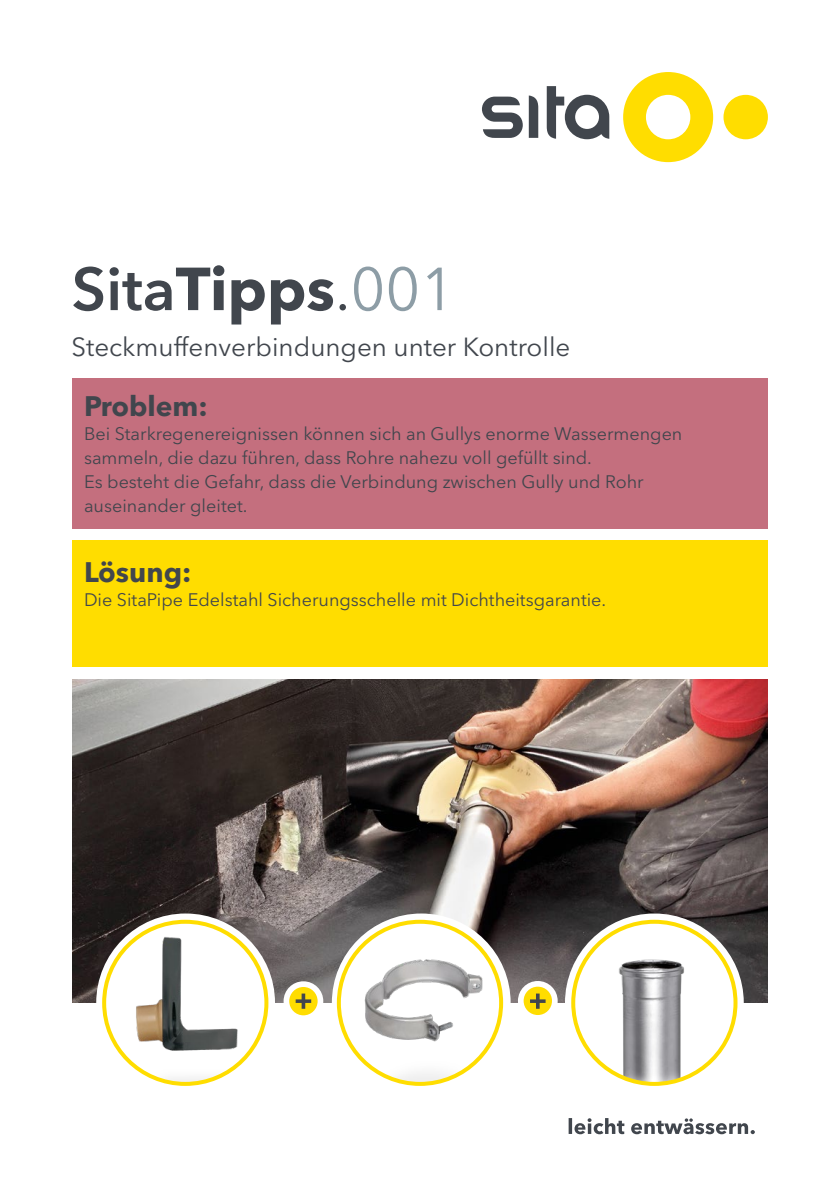
<style>
.page{position:relative;width:840px;height:1191px;background:#fff}
.page>*{position:absolute;margin:0;border:0;box-sizing:border-box;transform-origin:0 0}
.t1{font:700 60px "Avenir Next W1 G";color:#41464d}
.t2{font:700 28px "Avenir Next W1 G";color:#41464d}
.t3{font:26px "Avenir Next W1 G";color:#41464d}
.t4{font:18px/24px "Avenir Next W1 G";color:#41464d}
.s1{font-weight:600}
.s2{font-weight:400}
.s3{font-weight:400;color:#8d9da6}
</style>
<div class="page">
<svg style="left:568px;top:1118px;width:186px;height:16px"></svg>
<svg style="left:623px;top:72px;width:89px;height:90px"></svg>
<svg style="left:482px;top:97px;width:40px;height:41px"></svg>
<svg style="left:528px;top:95px;width:10px;height:43px"></svg>
<svg style="left:546px;top:86px;width:63px;height:53px"></svg>
<div style="left:723px;top:95px;width:44px;height:44px;background:#fd0;border-radius:50%"></div>
<img style="left:72px;top:679px;width:695px;height:323px">
<div style="left:72px;top:378px;width:695px;height:150px;background:#c46f7e"></div>
<div style="left:72px;top:540px;width:695px;height:127px;background:#fd0"></div>
<svg style="left:331px;top:913px;width:179px;height:179px"></svg>
<div style="left:96px;top:913px;width:179px;height:179px;background:#fff;border-radius:50%"></div>
<svg style="left:564px;top:913px;width:179px;height:179px"></svg>
<img style="left:338px;top:921px;width:163px;height:163px;border-radius:81px">
<div style="left:336px;top:919px;width:167px;height:167px;border:4px solid #fd0;border-radius:50%"></div>
<div style="left:283px;top:981px;width:40px;height:40px;background:#fff;border-radius:50%"></div>
<div style="left:289px;top:987px;width:28px;height:28px;background:#fd0;border-radius:50%"></div>
<div style="left:517px;top:981px;width:40px;height:39px;background:#fff;border-radius:50%"></div>
<div style="left:523px;top:986px;width:28px;height:29px;background:#fd0;border-radius:50%"></div>
<svg style="left:573px;top:921px;width:162px;height:163px"></svg>
<img style="left:573px;top:946px;width:162px;height:138px">
<div style="left:571px;top:919px;width:166px;height:167px;border:4px solid #fd0;border-radius:50%"></div>
<img style="left:104px;top:926px;width:162px;height:158px">
<div style="left:102px;top:919px;width:166px;height:167px;border:4px solid #fd0;border-radius:50%"></div>
<svg style="left:295px;top:993px;width:16px;height:15px"></svg>
<svg style="left:530px;top:993px;width:15px;height:15px"></svg>
<h1 class="t1" style="left:72px;top:252px;width:384px"><span class="s1">Sita</span>Tipps<span class="s2">.</span><span class="s3">001</span></h1>
<h3 class="t3" style="left:72px;top:331px;width:500px">Steckmuffenverbindungen unter Kontrolle</h3>
<h2 class="t2" style="left:84px;top:389px;width:125px">Problem:</h2>
<p class="t4" style="left:84px;top:422px;width:599px">Bei Starkregenereignissen können sich an Gullys enorme Wassermengen sammeln, die dazu führen, dass Rohre nahezu voll gefüllt sind.<br>Es besteht die Gefahr, dass die Verbindung zwischen Gully und Rohr auseinander gleitet.</p>
<h2 class="t2" style="left:84px;top:555px;width:109px">Lösung:</h2>
<p class="t4" style="left:84px;top:588px;width:523px">Die SitaPipe Edelstahl Sicherungsschelle mit Dichtheitsgarantie.</p>
</div>
